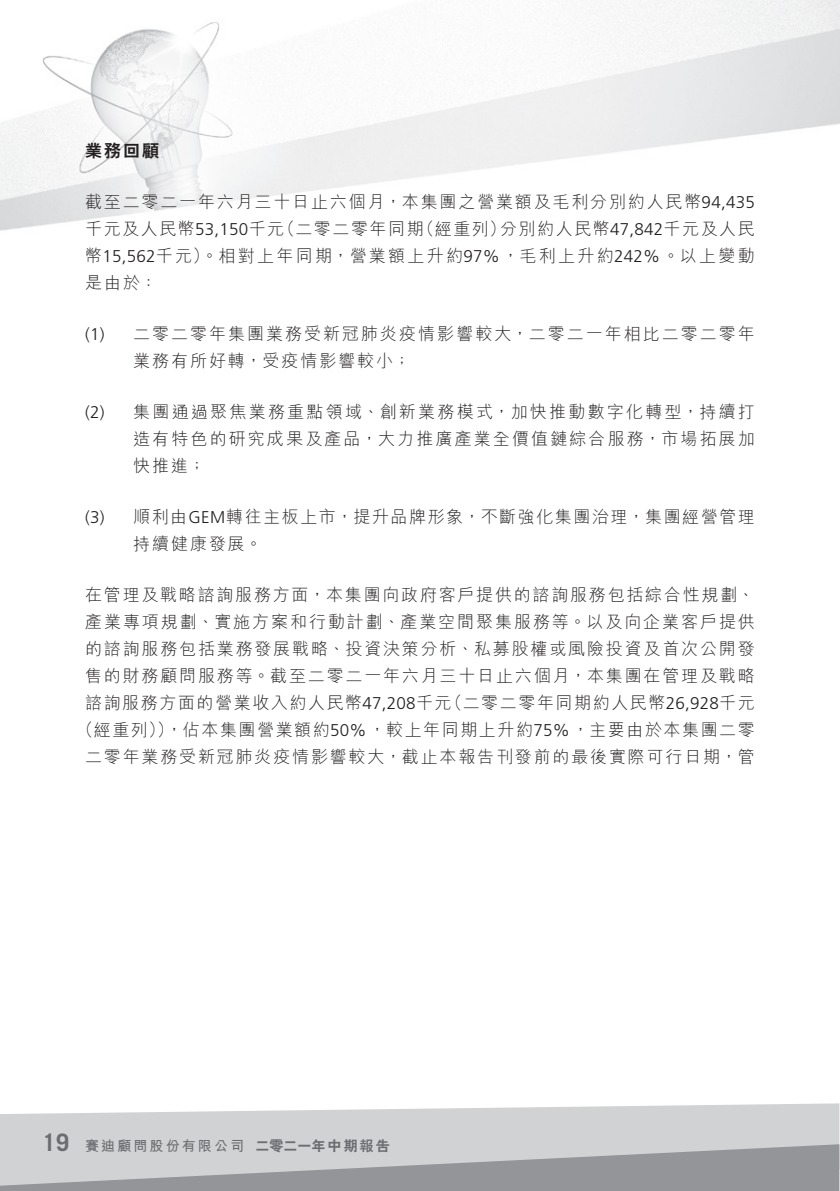
<style>
.page{position:relative;width:840px;height:1191px;background:#fff}
.page>*{position:absolute;margin:0;border:0;box-sizing:border-box;transform-origin:0 0}
._11_P0{font:300 17px/27px "M Hei HK";letter-spacing:.105em;color:#231f20;text-align:justify}
._07_IN0{font:300 17px/27px "M Hei HK";letter-spacing:.115em;color:#231f20}
._07_IN0-2{font:300 17px/27px "M Hei HK";letter-spacing:.09em;color:#231f20}
._04___H2{font:800 17px "C Hei 2 HK";color:#231f20}
.t1{font:700 14px "M Hei HK";letter-spacing:.15em;color:#6c6d70}
.s1{font-family:"Frutiger LT Std"}
.s2{font-family:"Trade Gothic LT Std";font-size:24px}
.s3{font-family:"C Hei 2 HK";font-weight:800}
</style>
<div class="page">
<img style="left:0;top:0;width:838px;height:231px">
<svg style="left:0;top:1103px;width:838px;height:41px;background:#d7d8da"></svg>
<svg style="left:0;top:1144px;width:838px;height:47px;background:#aeb0b2"></svg>
<p class="_04___H2" style="left:85px;top:139px;width:75px">業務回顧</p>
<p class="_11_P0" style="left:85px;top:188px;width:671px">截至二零二一年六月三十日止六個月，本集團之營業額及毛利分別約人民幣<span class="s1">94,435</span>千元及人民幣<span class="s1">53,150</span>千元（二零二零年同期（經重列）分別約人民幣<span class="s1">47,842</span>千元及人民幣<span class="s1">15,562</span>千元）。相對上年同期，營業額上升約<span class="s1">97%</span>，毛利上升約<span class="s1">242%</span>。以上變動是由於：</p>
<p class="_07_IN0" style="left:133px;top:320px;width:623px;text-indent:-48px"><span class="s1">(1)</span> 二零二零年集團業務受新冠肺炎疫情影響較大，二零二一年相比二零二零年業務有所好轉，受疫情影響較小；</p>
<p class="_07_IN0" style="left:133px;top:398px;width:623px;text-align:justify;text-indent:-48px"><span class="s1">(2)</span> 集團通過聚焦業務重點領域、創新業務模式，加快推動數字化轉型，持續打造有特色的研究成果及產品，大力推廣產業全價值鏈綜合服務，市場拓展加快推進；</p>
<p class="_07_IN0-2" style="left:133px;top:503px;width:623px;text-indent:-48px"><span class="s1">(3)</span> 順利由<span class="s1">GEM</span>轉往主板上市，提升品牌形象，不斷強化集團治理，集團經營管理持續健康發展。</p>
<p class="_11_P0" style="left:77px;top:581px;width:679px;text-align:center">在管理及戰略諮詢服務方面，本集團向政府客戶提供的諮詢服務包括綜合性規劃、產業專項規劃、實施方案和行動計劃、產業空間聚集服務等。以及向企業客戶提供的諮詢服務包括業務發展戰略、投資決策分析、私募股權或風險投資及首次公開發售的財務顧問服務等。截至二零二一年六月三十日止六個月，本集團在管理及戰略諮詢服務方面的營業收入約人民幣<span class="s1">47,208</span>千元（二零二零年同期約人民幣<span class="s1">26,928</span>千元（經重列）），佔本集團營業額約<span class="s1">50%</span>，較上年同期上升約<span class="s1">75%</span>，主要由於本集團二零二零年業務受新冠肺炎疫情影響較大，截止本報告刊發前的最後實際可行日期，管</p>
<p class="t1" style="left:42px;top:1135px;width:349px"><span class="s2">19</span> 賽迪顧問股份有限公司 <span class="s3">二零二一年中期報告</span></p>
</div>
